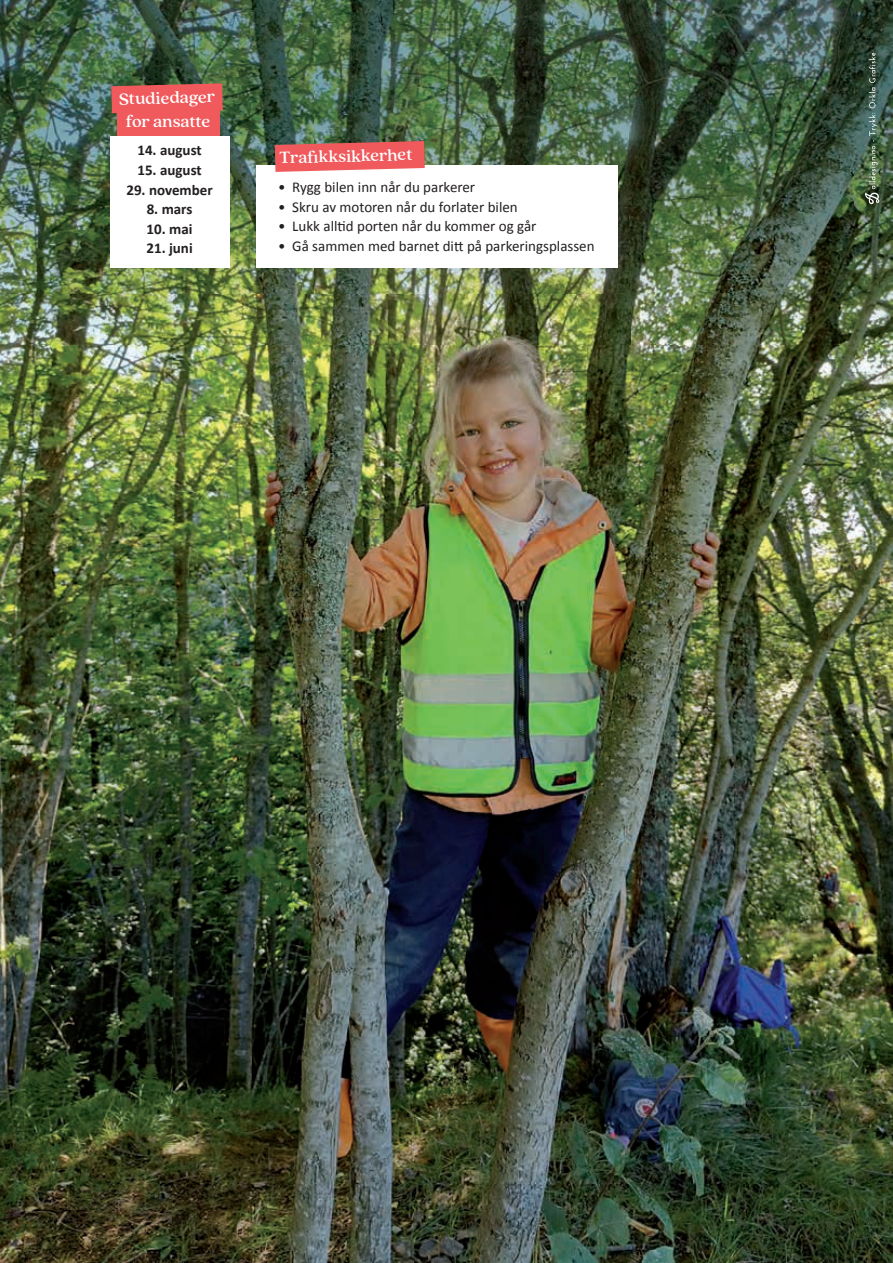
<style>
.page{position:relative;width:893px;height:1263px;background:#fff}
.page>*{position:absolute;margin:0;border:0;box-sizing:border-box;transform-origin:0 0}
.t1{font:500 18px "Quincy CF";letter-spacing:-.005em;color:#fff}
.t2{font:15px "Calibri";color:#231f20}
.t3{font:700 15px "Calibri";color:#231f20}
</style>
<div class="page">
<img style="left:0;top:0;width:893px;height:1263px">
<img style="left:0;top:0;width:892px;height:344px">
<svg style="left:865px;top:53px;width:14px;height:152px;background:#546c5a"></svg>
<div style="left:110px;top:136px;width:120px;height:132px;background:#fff"></div>
<div style="left:256px;top:165px;width:362px;height:103px;background:#fff"></div>
<svg style="left:275px;top:141px;width:150px;height:31px;background:#e56566"></svg>
<svg style="left:111px;top:83px;width:112px;height:30px;background:#e05959"></svg>
<div style="left:117px;top:109px;width:102px;height:27px;background:#f05a5d"></div>
<p class="t1" style="left:119px;top:88px;width:98px;rotate:-1deg">Studiedager</p>
<p class="t1" style="left:126px;top:111px;width:86px">for ansatte</p>
<p class="t3" style="left:137px;top:140px;width:66px">14. august</p>
<p class="t3" style="left:137px;top:159px;width:66px">15. august</p>
<p class="t3" style="left:126px;top:179px;width:88px">29. november</p>
<p class="t3" style="left:147px;top:198px;width:47px">8. mars</p>
<p class="t3" style="left:147px;top:218px;width:47px">10. mai</p>
<p class="t3" style="left:146px;top:237px;width:48px">21. juni</p>
<p class="t1" style="left:279px;top:147px;width:135px;rotate:-1deg">Trafi kksikkerhet</p>
<p class="t2" style="left:278px;top:177px;width:199px">• Rygg bilen inn når du parkerer</p>
<p class="t2" style="left:278px;top:196px;width:241px">• Skru av motoren når du forlater bilen</p>
<p class="t2" style="left:278px;top:216px;width:260px">• Lukk alltid porten når du kommer og går</p>
<p class="t2" style="left:278px;top:235px;width:318px">• Gå sammen med barnet ditt på parkeringsplassen</p>
</div>
